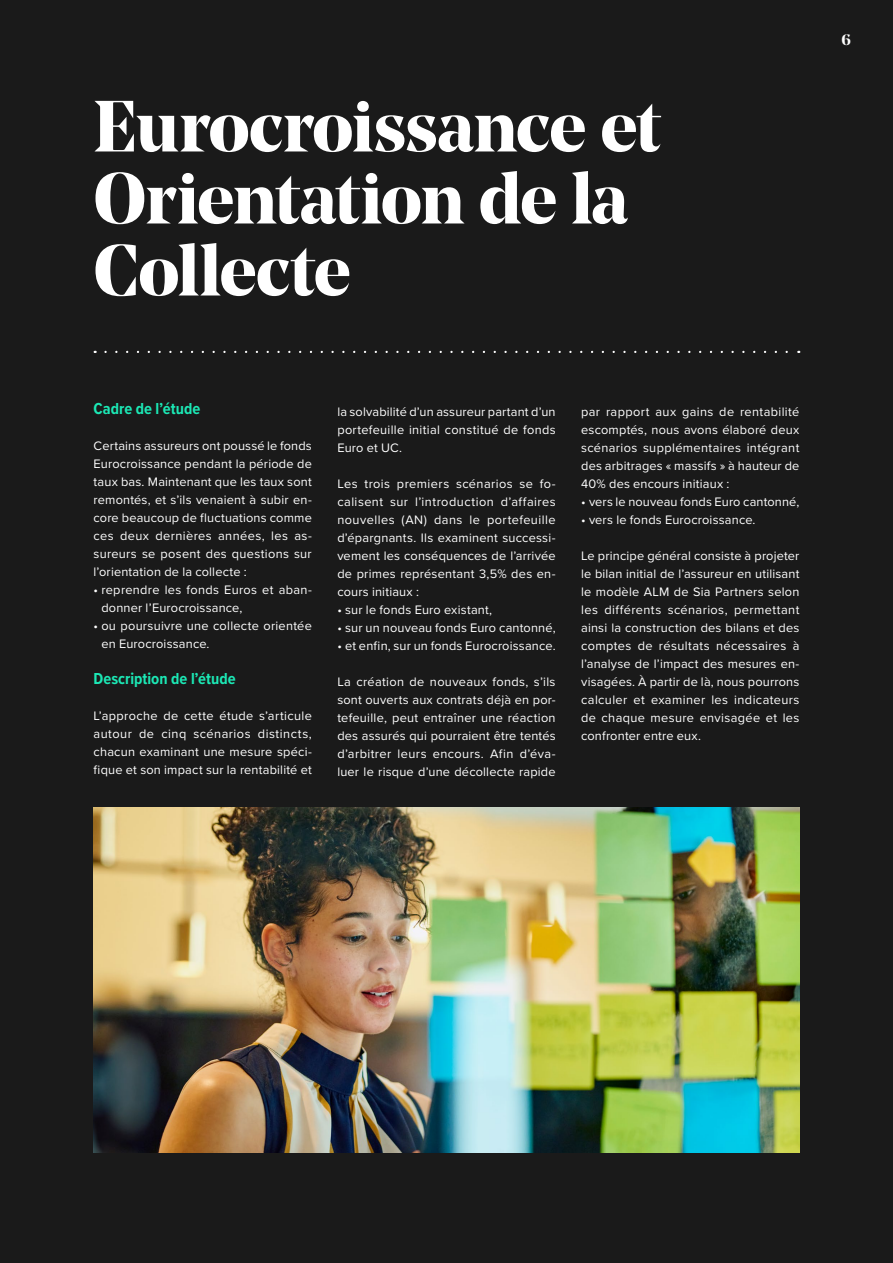
<style>
.page{position:relative;width:893px;height:1263px;background:#1a1a1a}
.page>*{position:absolute;margin:0;border:0;box-sizing:border-box;transform-origin:0 0}
.t1{font:700 72px/72px "Noe Display";letter-spacing:-.015em;color:#fff}
.t2{font:700 16.5px "Proxima Nova Cond";letter-spacing:.005em;color:#1ce8b5}
.t3{font:700 15px "Noe Display";color:#fff}
.t4{font:12.75px/18px "Proxima Nova";letter-spacing:.015em;color:#fff;text-align:justify}
</style>
<div class="page">
<img style="left:94px;top:808px;width:705px;height:344px">
<svg style="left:105px;top:351px;width:694px;height:2px"></svg>
<h1 class="t1" style="left:94px;top:89px;width:568px">Eurocroissance et<br>Orientation de la<br>Collecte</h1>
<p class="t3" style="left:841px;top:30px;width:11px">6</p>
<p class="t2" style="left:94px;top:396px;width:108px">Cadre de l’étude</p>
<p class="t4" style="left:94px;top:436px;width:220px">Certains assureurs ont poussé le fonds Eurocroissance pendant la période de taux bas. Maintenant que les taux sont remontés, et s’ils venaient à subir en&shy;core beaucoup de fluctuations comme ces deux dernières années, les as&shy;sureurs se posent des questions sur l’orientation de la collecte :</p>
<p class="t4" style="left:101px;top:580px;width:212px;text-indent:-8px">• reprendre les fonds Euros et aban&shy;donner l’Eurocroissance,</p>
<p class="t4" style="left:101px;top:616px;width:212px;text-indent:-8px">• ou poursuivre une collecte orientée en Eurocroissance.</p>
<p class="t2" style="left:94px;top:666px;width:144px">Description de l’étude</p>
<p class="t4" style="left:94px;top:706px;width:220px">L’approche de cette étude s’articule autour de cinq scénarios distincts, chacun examinant une mesure spéci&shy;fique et son impact sur la rentabilité et</p>
<p class="t4" style="left:337px;top:402px;width:220px">la solvabilité d’un assureur partant d’un portefeuille initial constitué de fonds Euro et UC.</p>
<p class="t4" style="left:337px;top:474px;width:220px">Les trois premiers scénarios se fo&shy;calisent sur l’introduction d’affaires nouvelles (AN) dans le portefeuille d’épargnants. Ils examinent successi&shy;vement les conséquences de l’arrivée de primes représentant 3,5% des en&shy;cours initiaux :</p>
<p class="t4" style="left:337px;top:600px;width:156px">• sur le fonds Euro existant,</p>
<p class="t4" style="left:337px;top:618px;width:220px">• sur un nouveau fonds Euro cantonné,</p>
<p class="t4" style="left:337px;top:636px;width:220px">• et enfin, sur un fonds Eurocroissance.</p>
<p class="t4" style="left:337px;top:672px;width:220px">La création de nouveaux fonds, s’ils sont ouverts aux contrats déjà en por&shy;tefeuille, peut entraîner une réaction des assurés qui pourraient être tentés d’arbitrer leurs encours. Afin d’éva&shy;luer le risque d’une décollecte rapide</p>
<p class="t4" style="left:581px;top:402px;width:220px">par rapport aux gains de rentabilité escomptés, nous avons élaboré deux scénarios supplémentaires intégrant des arbitrages « massifs » à hauteur de 40% des encours initiaux :</p>
<p class="t4" style="left:581px;top:492px;width:220px">• vers le nouveau fonds Euro cantonné,</p>
<p class="t4" style="left:581px;top:510px;width:176px">• vers le fonds Eurocroissance.</p>
<p class="t4" style="left:581px;top:546px;width:220px">Le principe général consiste à projeter le bilan initial de l’assureur en utilisant le modèle ALM de Sia Partners selon les différents scénarios, permettant ainsi la construction des bilans et des comptes de résultats nécessaires à l’analyse de l’impact des mesures en&shy;visagées. À partir de là, nous pourrons calculer et examiner les indicateurs de chaque mesure envisagée et les confronter entre eux.</p>
</div>
